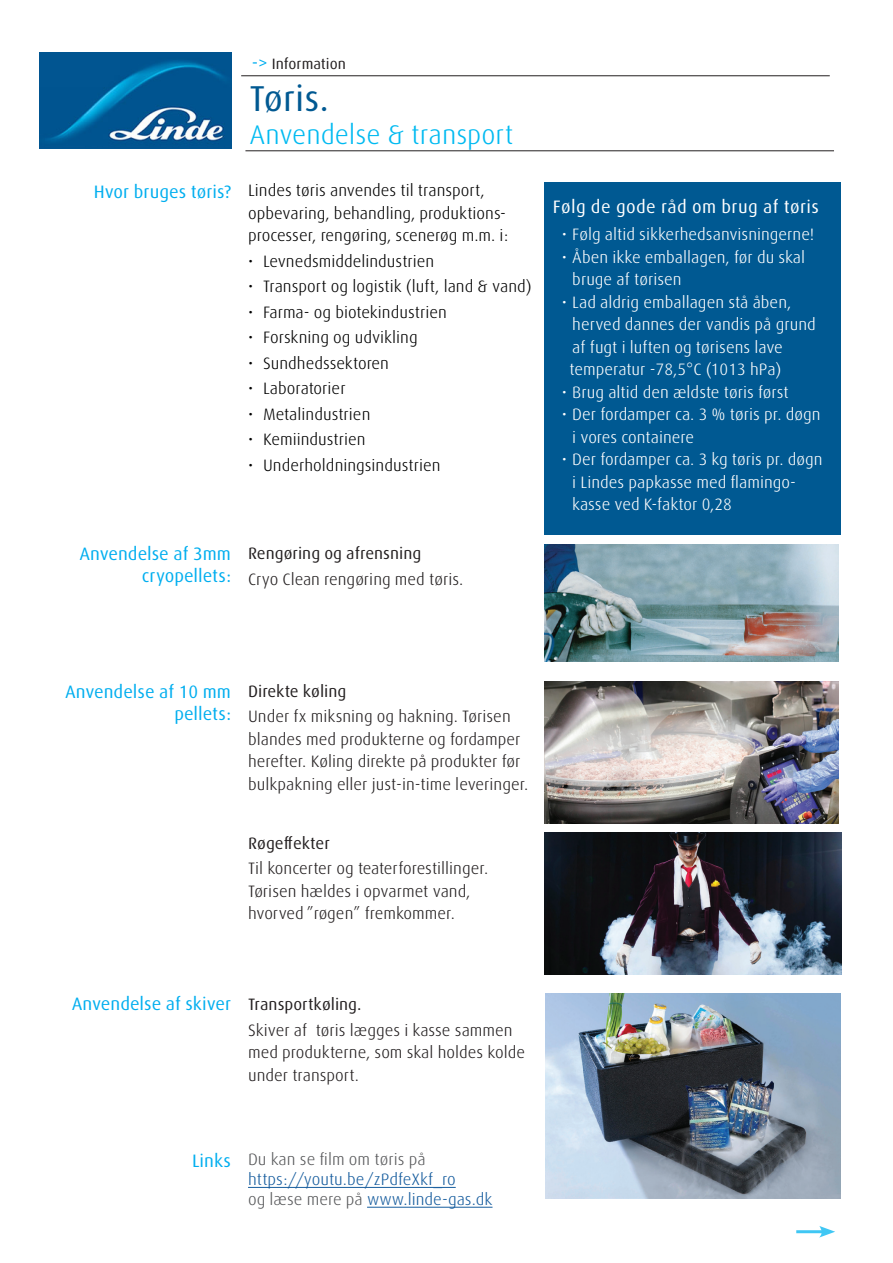
<style>
.page{position:relative;width:893px;height:1263px;background:#fff}
.page>*{position:absolute;margin:0;border:0;box-sizing:border-box;transform-origin:0 0}
._02__Product{font:36px "Linde Dax Global";color:#005992}
._02__Product-2{font:300 27px "Linde Dax Global";color:#00baf1}
._07__Table_A{font:18px/21.6px "Linde Dax Global";color:#00aeef;text-align:right}
.t1{font:18px "Linde Dax Global";letter-spacing:.02em;color:#fff}
.t2{font:300 16.5px/22.5px "Linde Dax Global";color:#fff}
.t3{font:300 16.5px/22.5px "Linde Dax Global";color:#231f20}
.t4{font:300 16.5px/22.5px "Linde Dax Global";color:#000}
.t5{font:16.5px "Linde Dax Global";color:#231f20}
.t6{font:300 16.5px "Linde Dax Global";color:#175d9e}
.t7{font:300 16.5px "Linde Dax Global";color:#57585a}
.t8{font:15px "Linde Dax Global";color:#231f20}
.s1{font-size:18px;color:#00aeef}
.s2{color:#57585a}
</style>
<div class="page">
<hr style="left:241px;top:75px;width:589px;height:1px;background:#231f20">
<div style="left:544px;top:182px;width:296px;height:352px;background:#005992"></div>
<hr style="left:248px;top:1187px;width:208px;height:1px;background:#175d9e">
<hr style="left:367px;top:1207px;width:125px;height:1px;background:#175d9e">
<img style="left:544px;top:545px;width:295px;height:117px">
<img style="left:546px;top:993px;width:294px;height:205px">
<img style="left:544px;top:681px;width:295px;height:142px">
<img style="left:545px;top:833px;width:297px;height:142px">
<hr style="left:796px;top:1230px;width:29px;height:3px;background:#40c7f4">
<svg style="left:819px;top:1226px;width:16px;height:11px"></svg>
<hr style="left:245px;top:150px;width:589px;height:1px;background:#231f20">
<img style="left:40px;top:53px;width:191px;height:96px">
<p class="_07__Table_A" style="left:94px;top:181px;width:139px">Hvor bruges tøris?</p>
<p class="t8" style="left:252px;top:55px;width:96px"><span class="s1">-&gt;</span> Information</p>
<p class="_02__Product" style="left:250px;top:78px;width:81px">Tøris.</p>
<p class="_02__Product-2" style="left:250px;top:119px;width:266px">Anvendelse &amp; transport</p>
<p class="t4" style="left:248px;top:179px;width:262px">Lindes tøris anvendes til transport, opbevaring, behandling, produktions&shy;processer, rengøring, scenerøg m.m. i:</p>
<p class="t4" style="left:248px;top:250px;width:188px">• Levnedsmiddelindustrien</p>
<p class="t4" style="left:248px;top:275px;width:285px">• Transport og logistik (luft, land &amp; vand)</p>
<p class="t4" style="left:248px;top:301px;width:200px">• Farma- og biotekindustrien</p>
<p class="t4" style="left:248px;top:326px;width:171px">• Forskning og udvikling</p>
<p class="t4" style="left:248px;top:352px;width:142px">• Sundhedssektoren</p>
<p class="t4" style="left:248px;top:377px;width:99px">• Laboratorier</p>
<p class="t4" style="left:248px;top:403px;width:124px">• Metalindustrien</p>
<p class="t4" style="left:248px;top:428px;width:119px">• Kemiindustrien</p>
<p class="t4" style="left:248px;top:454px;width:194px">• Underholdningsindustrien</p>
<p class="_07__Table_A" style="left:79px;top:543px;width:153px">Anvendelse af 3mm cryopellets:</p>
<p class="t5" style="left:248px;top:544px;width:175px">Rengøring og afrensning</p>
<p class="t3" style="left:248px;top:568px;width:217px">Cryo Clean rengøring med tøris.</p>
<p class="t1" style="left:553px;top:196px;width:268px">Følg de gode råd om brug af tøris</p>
<p class="t2" style="left:562px;top:223px;width:254px">• Følg altid sikkerhedsanvisningerne!</p>
<p class="t2" style="left:572px;top:246px;width:234px;text-indent:-10px">• Åben ikke emballagen, før du skal bruge af tørisen</p>
<p class="t2" style="left:572px;top:291px;width:245px;text-indent:-10px">• Lad aldrig emballagen stå åben, herved dannes der vandis på grund af fugt i luften og tørisens lave</p>
<p class="t2" style="left:570px;top:358px;width:213px">temperatur -78,5°C (1013 hPa)</p>
<p class="t2" style="left:562px;top:381px;width:228px">• Brug altid den ældste tøris først</p>
<p class="t2" style="left:572px;top:403px;width:250px;text-indent:-10px">• Der fordamper ca. 3 % tøris pr. døgn i vores containere</p>
<p class="t2" style="left:572px;top:448px;width:252px;text-indent:-10px">• Der fordamper ca. 3 kg tøris pr. døgn i Lindes papkasse med flamingo&shy;kasse ved K-faktor 0,28</p>
<p class="_07__Table_A" style="left:65px;top:681px;width:168px">Anvendelse af 10 mm pellets:</p>
<p class="t5" style="left:248px;top:681px;width:100px">Direkte køling</p>
<p class="t3" style="left:248px;top:705px;width:274px">Under fx miksning og hakning. Tørisen blandes med produkterne og fordamper herefter. Køling direkte på produkter før</p>
<p class="t3" style="left:248px;top:773px;width:282px">bulkpakning eller just-in-time leveringer.</p>
<p class="t5" style="left:248px;top:833px;width:83px">Røgeffekter</p>
<p class="t3" style="left:248px;top:857px;width:242px">Til koncerter og teaterforestillinger.</p>
<p class="t3" style="left:248px;top:880px;width:224px">Tørisen hældes i opvarmet vand,</p>
<p class="t3" style="left:248px;top:902px;width:209px">hvorved ”røgen” fremkommer.</p>
<p class="_07__Table_A" style="left:72px;top:993px;width:161px">Anvendelse af skiver</p>
<p class="t5" style="left:248px;top:995px;width:115px">Transportkøling.</p>
<p class="t3" style="left:248px;top:1018px;width:279px">Skiver af tøris lægges i kasse sammen med produkterne, som skal holdes kolde under transport.</p>
<p class="_07__Table_A" style="left:192px;top:1150px;width:41px">Links</p>
<p class="t7" style="left:248px;top:1150px;width:179px">Du kan se film om tøris på</p>
<p class="t6" style="left:248px;top:1169px;width:209px">https://youtu.be/zPdfeXkf_ro</p>
<p class="t6" style="left:248px;top:1189px;width:246px"><span class="s2">og læse mere på</span> www.linde-gas.dk</p>
</div>
